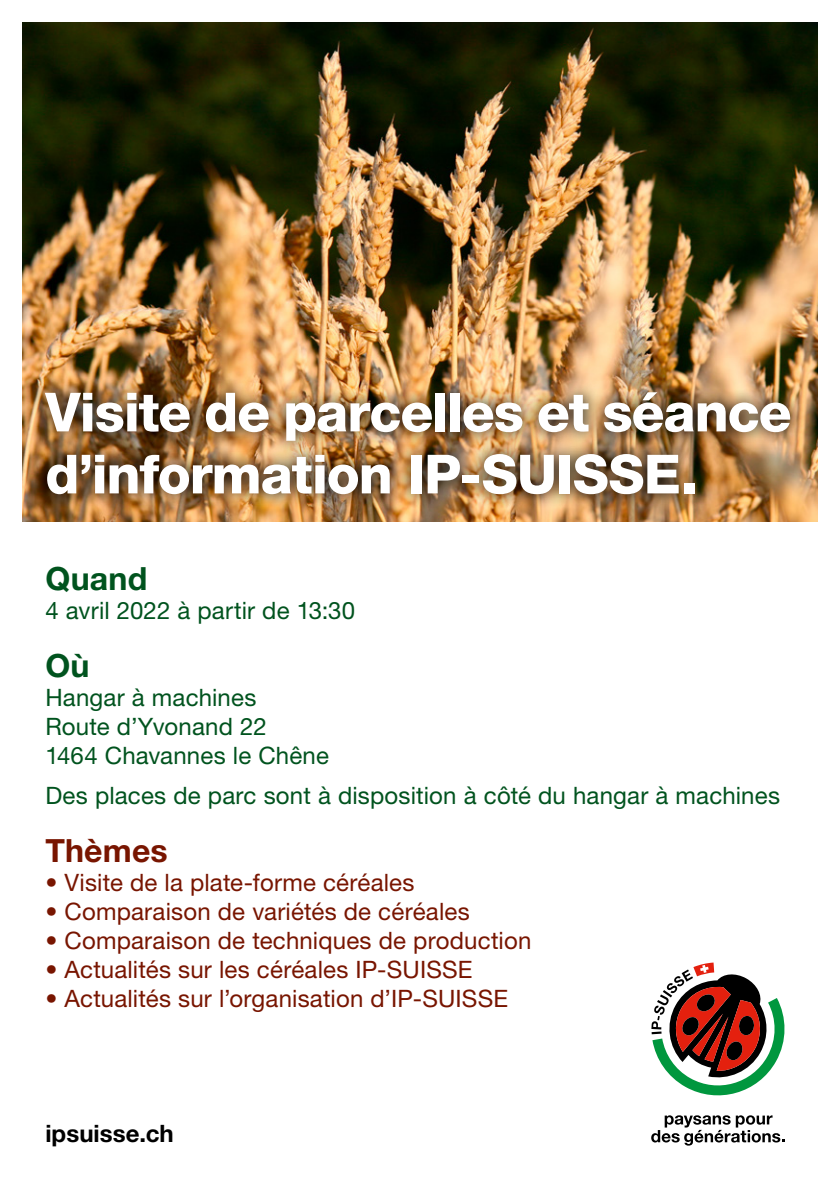
<style>
.page{position:relative;width:840px;height:1191px;background:#fff}
.page>*{position:absolute;margin:0;border:0;box-sizing:border-box;transform-origin:0 0}
.t1{font:800 54px/62px "Helvetica Neue LT Std";letter-spacing:-.02em;color:#fff}
.t2{font:700 32px "Helvetica Neue LT Std";letter-spacing:.01em;color:#00531e}
.t3{font:700 32px "Helvetica Neue LT Std";letter-spacing:.005em;color:#781500}
.t4{font:24px "Helvetica Neue LT Std";letter-spacing:.005em;color:#781500}
.t5{font:24px/29px "Helvetica Neue LT Std";letter-spacing:.005em;color:#00531e}
.t6{font:700 24px "Helvetica Neue LT Std";color:#000}
</style>
<div class="page">
<img style="left:23px;top:23px;width:793px;height:499px">
<div style="left:31px;top:377px;width:773px;height:132px;background:#000;opacity:.95"></div>
<svg style="left:651px;top:1115px;width:133px;height:30px"></svg>
<svg style="left:651px;top:962px;width:134px;height:134px"></svg>
<h1 class="t1" style="left:45px;top:381px;width:747px">Visite de parcelles et séance d’information IP-SUISSE.</h1>
<h2 class="t2" style="left:45px;top:559px;width:103px">Quand</h2>
<p class="t5" style="left:45px;top:595px;width:311px">4 avril 2022 à partir de 13:30</p>
<h2 class="t2" style="left:45px;top:646px;width:46px">Où</h2>
<p class="t5" style="left:45px;top:682px;width:285px">Hangar à machines<br>Route d’Yvonand 22<br>1464 Chavannes le Chêne</p>
<p class="t5" style="left:45px;top:781px;width:735px">Des places de parc sont à disposition à côté du hangar à machines</p>
<h2 class="t3" style="left:45px;top:831px;width:124px">Thèmes</h2>
<p class="t4" style="left:45px;top:868px;width:370px">• Visite de la plate-forme céréales</p>
<p class="t4" style="left:45px;top:897px;width:425px">• Comparaison de variétés de céréales</p>
<p class="t4" style="left:45px;top:926px;width:487px">• Comparaison de techniques de production</p>
<p class="t4" style="left:45px;top:955px;width:428px">• Actualités sur les céréales IP-SUISSE</p>
<p class="t4" style="left:45px;top:984px;width:464px">• Actualités sur l’organisation d’IP-SUISSE</p>
<p class="t6" style="left:45px;top:1118px;width:130px">ipsuisse.ch</p>
</div>
